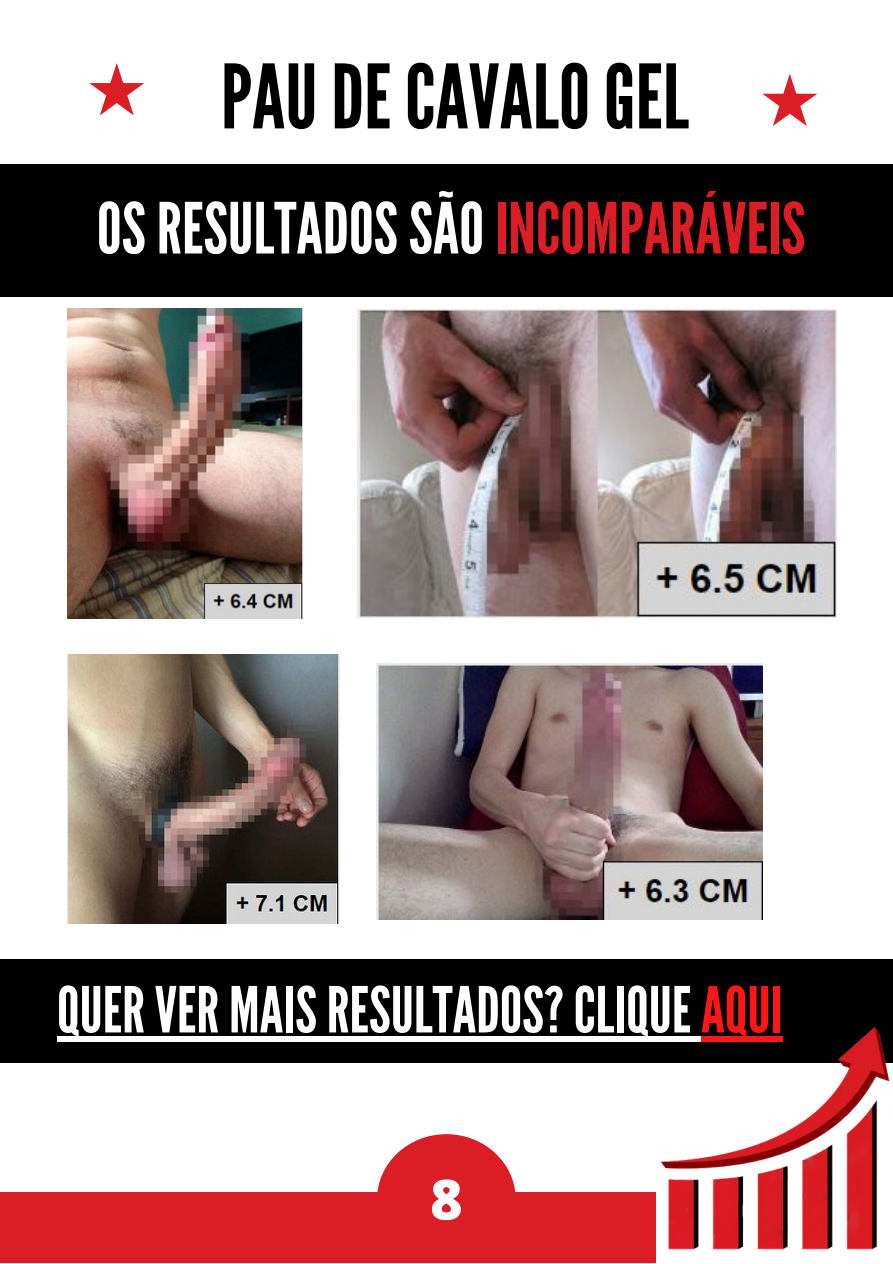
<style>
.page{position:relative;width:893px;height:1264px;background:#fff}
.page>*{position:absolute;margin:0;border:0;box-sizing:border-box;transform-origin:0 0}
.t1{font:88.5px "League Gothic";color:#000}
.t2{font:70.35px "League Gothic";color:#fff}
.t3{font:63.3px "League Gothic";color:#fff}
.t4{font:800 55.5px "Open Sans";color:#fff}
.s1{color:#db1d25}
.s2{color:#ff1616}
</style>
<div class="page">
<div style="left:0;top:1191px;width:655px;height:71px;background:#db1d25"></div>
<svg style="left:762px;top:74px;width:55px;height:52px"></svg>
<svg style="left:89px;top:63px;width:55px;height:52px"></svg>
<div style="left:0;top:164px;width:892px;height:133px;background:#000"></div>
<div style="left:0;top:959px;width:892px;height:103px;background:#000"></div>
<img style="left:655px;top:1026px;width:237px;height:228px">
<svg style="left:377px;top:1134px;width:138px;height:58px"></svg>
<img style="left:68px;top:308px;width:235px;height:310px">
<img style="left:68px;top:654px;width:272px;height:269px">
<img style="left:377px;top:663px;width:385px;height:256px">
<img style="left:357px;top:310px;width:479px;height:308px">
<div style="left:57px;top:1035px;width:644px;height:6px;background:#fff"></div>
<div style="left:701px;top:1035px;width:81px;height:6px;background:#ff1616"></div>
<h1 class="t1" style="left:221px;top:46px;width:469px">PAUDECAVALOGEL</h1>
<p class="t2" style="left:97px;top:188px;width:710px">OSRESULTADOSSÃO<span class="s1">INCOMPARÁVEIS</span></p>
<p class="t3" style="left:57px;top:973px;width:726px">QUERVER MAISRESULTADOS?CLIQUE<span class="s2">AQUI</span></p>
<p class="t4" style="left:430px;top:1160px;width:34px">8</p>
</div>
